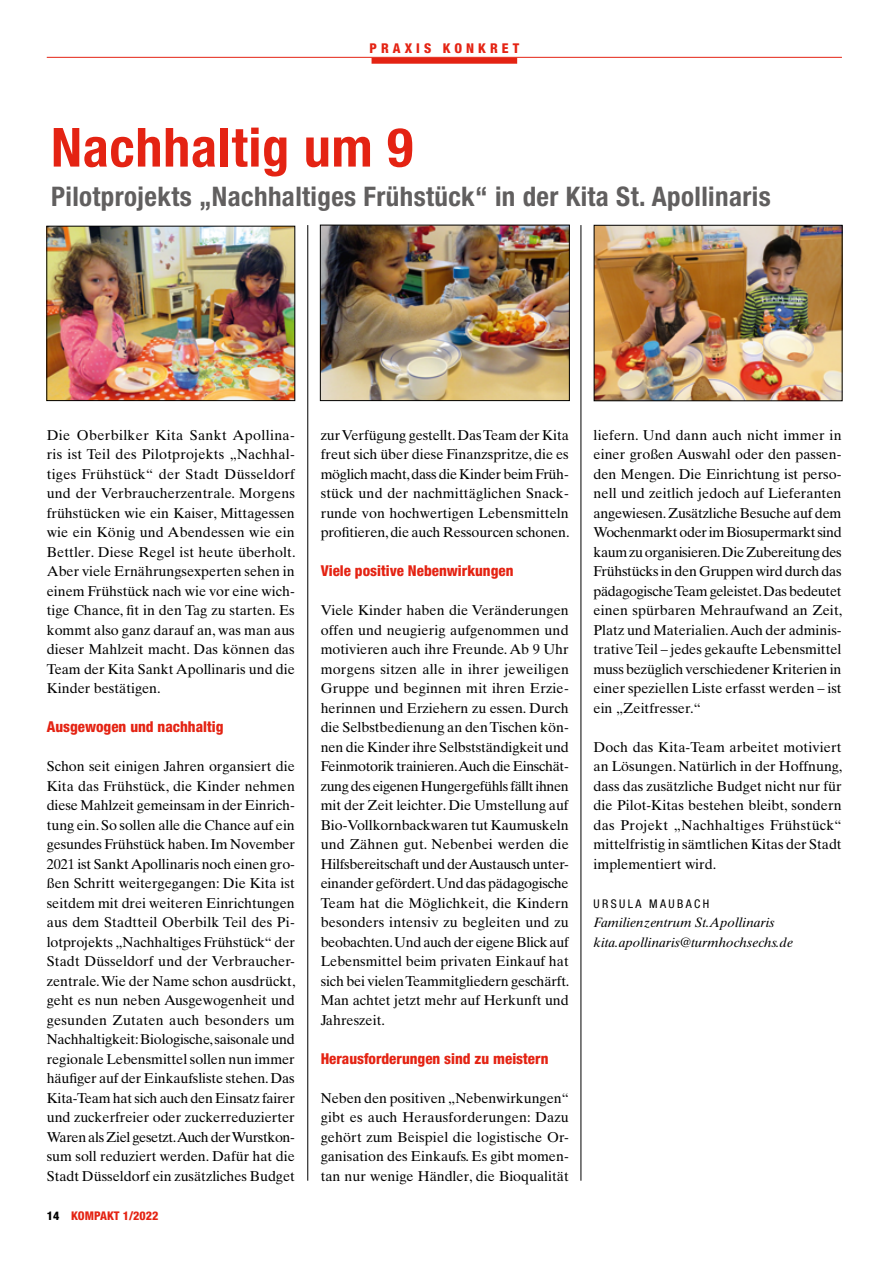
<style>
.page{position:relative;width:893px;height:1263px;background:#fff}
.page>*{position:absolute;margin:0;border:0;box-sizing:border-box;transform-origin:0 0}
.Head1a{font:700 condensed 54px "Helvetica Neue";letter-spacing:.015em;color:#e42313}
.Head1b{font:700 condensed 27px "Helvetica Neue";letter-spacing:.015em;color:#615f5f}
.Head3{font:800 condensed 15px "Helvetica Neue";color:#e42313}
.Fließtext{font:14.25px/19.5px "Times Ten";color:#000;text-align:justify}
.Bildunterschrift{font:italic 13.5px "Times Ten";color:#000}
.kopfzeile{font:800 condensed 13.5px "Helvetica Neue";letter-spacing:.3em;color:#e42313}
.t1{font:800 condensed 12px "Helvetica Neue";color:#e42313}
.credits{font:condensed 12px "Helvetica Neue";letter-spacing:.2em;color:#000}
.s1{color:#000}
</style>
<div class="page">
<hr style="left:47px;top:57px;width:795px;height:1px;background:#e42313">
<div style="left:372px;top:58px;width:145px;height:6px;background:#e42313"></div>
<hr style="left:307px;top:225px;width:1px;height:956px;background:#000">
<hr style="left:581px;top:225px;width:1px;height:956px;background:#000">
<img style="left:49px;top:228px;width:244px;height:171px">
<div style="left:47px;top:226px;width:248px;height:175px;border:1px solid #000"></div>
<img style="left:322px;top:227px;width:246px;height:172px">
<div style="left:320px;top:225px;width:250px;height:176px;border:1px solid #000"></div>
<img style="left:596px;top:227px;width:244px;height:172px">
<div style="left:594px;top:225px;width:248px;height:176px;border:1px solid #000"></div>
<p class="kopfzeile" style="left:369px;top:40px;width:151px">PRAXIS KONKRET</p>
<p class="Head1a" style="left:51px;top:115px;width:363px">Nachhaltig um 9</p>
<p class="Head1b" style="left:51px;top:180px;width:721px">Pilotprojekts „Nachhaltiges Frühstück“ in der Kita St. Apollinaris</p>
<p class="Fließtext" style="left:47px;top:425px;width:250px">Die Oberbilker Kita Sankt Apollina&shy;ris ist Teil des Pilotprojekts „Nachhal&shy;tiges Frühstück“ der Stadt Düsseldorf und der Verbraucherzentrale. Morgens frühstücken wie ein Kaiser, Mittagessen wie ein König und Abendessen wie ein Bettler. Diese Regel ist heute überholt.<br>Aber viele Ernährungsexperten sehen in einem Frühstück nach wie vor eine wich&shy;tige Chance, fit in den Tag zu starten. Es kommt also ganz darauf an, was man aus dieser Mahlzeit macht. Das können das Team der Kita Sankt Apollinaris und die Kinder bestätigen.</p>
<p class="Head3" style="left:47px;top:717px;width:178px">Ausgewogen und nachhaltig</p>
<p class="Fließtext" style="left:47px;top:756px;width:250px">Schon seit einigen Jahren organsiert die Kita das Frühstück, die Kinder nehmen diese Mahlzeit gemeinsam in der Einrich&shy;tung ein. So sollen alle die Chance auf ein gesundes Frühstück haben. Im November 2021 ist Sankt Apollinaris noch einen gro&shy;ßen Schritt weitergegangen: Die Kita ist seitdem mit drei weiteren Einrichtungen aus dem Stadtteil Oberbilk Teil des Pi&shy;lotprojekts „Nachhaltiges Frühstück“ der Stadt Düsseldorf und der Verbraucher&shy;zentrale. Wie der Name schon ausdrückt, geht es nun neben Ausgewogenheit und gesunden Zutaten auch besonders um Nachhaltigkeit: Biologische, saisonale und regionale Lebensmittel sollen nun immer häufiger auf der Einkaufsliste stehen. Das Kita-Team hat sich auch den Einsatz fairer und zuckerfreier oder zuckerreduzierter Waren als Ziel gesetzt. Auch der Wurstkon&shy;sum soll reduziert werden. Dafür hat die Stadt Düsseldorf ein zusätzliches Budget</p>
<p class="t1" style="left:47px;top:1208px;width:113px"><span class="s1">14</span> KOMPAKT 1/2022</p>
<p class="Fließtext" style="left:321px;top:425px;width:250px">zur Verfügung gestellt. Das Team der Kita freut sich über diese Finanzspritze, die es möglich macht, dass die Kinder beim Früh&shy;stück und der nachmittäglichen Snack&shy;runde von hochwertigen Lebensmitteln profitieren, die auch Ressourcen schonen.</p>
<p class="Head3" style="left:321px;top:561px;width:194px">Viele positive Nebenwirkungen</p>
<p class="Fließtext" style="left:321px;top:600px;width:250px">Viele Kinder haben die Veränderungen offen und neugierig aufgenommen und motivieren auch ihre Freunde. Ab 9 Uhr morgens sitzen alle in ihrer jeweiligen Gruppe und beginnen mit ihren Erzie&shy;herinnen und Erziehern zu essen. Durch die Selbstbedienung an den Tischen kön&shy;nen die Kinder ihre Selbstständigkeit und Feinmotorik trainieren. Auch die Einschät&shy;zung des eigenen Hungergefühls fällt ihnen mit der Zeit leichter. Die Umstellung auf Bio-Vollkornbackwaren tut Kaumuskeln und Zähnen gut. Nebenbei werden die Hilfsbereitschaft und der Austausch unter&shy;einander gefördert. Und das pädagogische Team hat die Möglichkeit, die Kindern besonders intensiv zu begleiten und zu beobachten. Und auch der eigene Blick auf Lebensmittel beim privaten Einkauf hat sich bei vielen Teammitgliedern geschärft.<br>Man achtet jetzt mehr auf Herkunft und Jahreszeit.</p>
<p class="Head3" style="left:321px;top:1049px;width:229px">Herausforderungen sind zu meistern</p>
<p class="Fließtext" style="left:321px;top:1088px;width:250px">Neben den positiven „Nebenwirkungen“ gibt es auch Herausforderungen: Dazu gehört zum Beispiel die logistische Or&shy;ganisation des Einkaufs. Es gibt momen&shy;tan nur wenige Händler, die Bioqualität</p>
<p class="Fließtext" style="left:594px;top:425px;width:250px">liefern. Und dann auch nicht immer in einer großen Auswahl oder den passen&shy;den Mengen. Die Einrichtung ist perso&shy;nell und zeitlich jedoch auf Lieferanten angewiesen. Zusätzliche Besuche auf dem Wochenmarkt oder im Biosupermarkt sind kaum zu organisieren. Die Zubereitung des Frühstücks in den Gruppen wird durch das pädagogische Team geleistet. Das bedeutet einen spürbaren Mehraufwand an Zeit, Platz und Materialien. Auch der adminis&shy;trative Teil – jedes gekaufte Lebensmittel muss bezüglich verschiedener Kriterien in einer speziellen Liste erfasst werden – ist ein „Zeitfresser.“</p>
<p class="Fließtext" style="left:594px;top:737px;width:250px">Doch das Kita-Team arbeitet motiviert an Lösungen. Natürlich in der Hoffnung, dass das zusätzliche Budget nicht nur für die Pilot-Kitas bestehen bleibt, sondern das Projekt „Nachhaltiges Frühstück“ mittelfristig in sämtlichen Kitas der Stadt implementiert wird.</p>
<p class="credits" style="left:594px;top:896px;width:117px">URSULA MAUBACH</p>
<p class="Bildunterschrift" style="left:594px;top:915px;width:183px">Familienzentrum St.Apollinaris</p>
<p class="Bildunterschrift" style="left:594px;top:934px;width:201px">kita.apollinaris@turmhochsechs.de</p>
</div>
